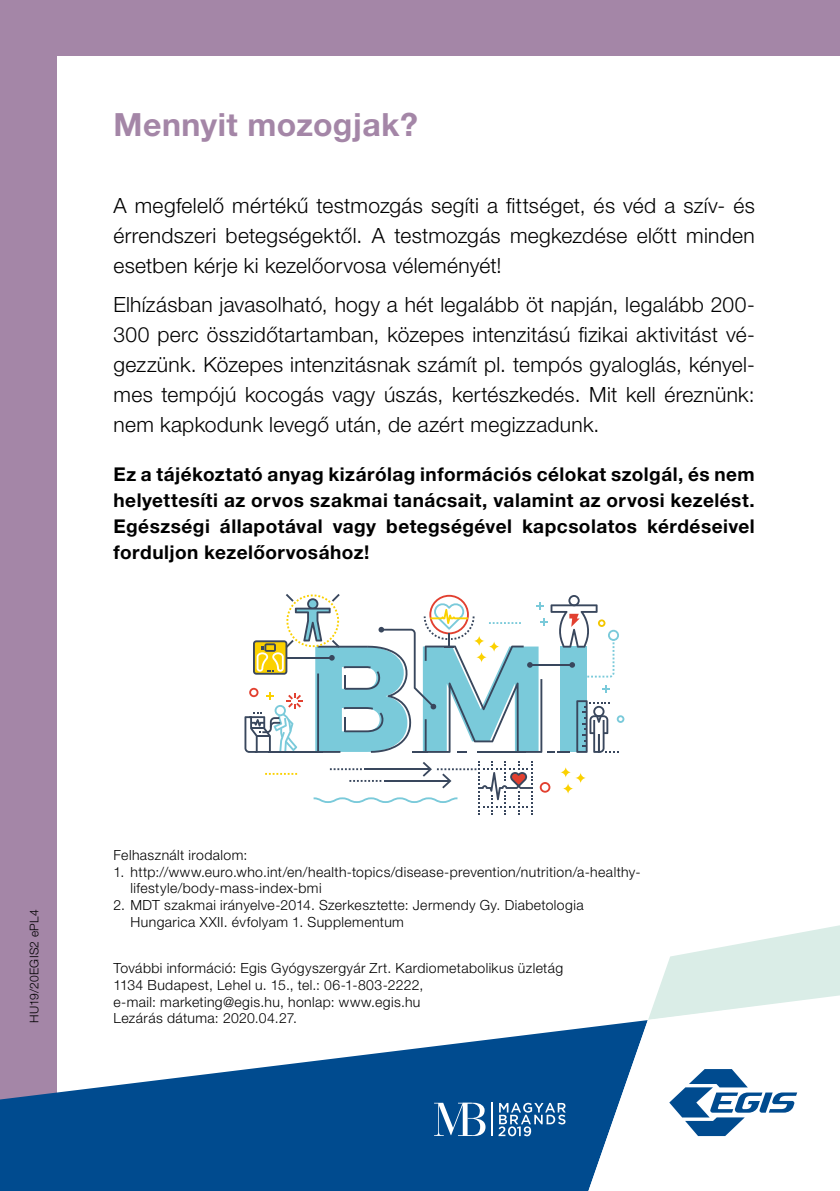
<style>
.page{position:relative;width:840px;height:1191px;background:#fff}
.page>*{position:absolute;margin:0;border:0;box-sizing:border-box;transform-origin:0 0}
.t1{font:700 32px "Helvetica Neue LT Pro";letter-spacing:.01em;color:#a486a7}
.t2{font:300 21px/30px "Helvetica Neue LT Pro";letter-spacing:.015em;color:#000;text-align:justify}
.t3{font:700 19px/26px "Helvetica Neue LT Pro";letter-spacing:.025em;color:#000;text-align:justify}
.t4{font:300 14px/16.8px "Helvetica Neue LT Pro";letter-spacing:.03em;color:#000}
.t5{font:300 12px "Helvetica Neue LT Pro";letter-spacing:.02em;color:#000}
</style>
<div class="page">
<div style="left:0;top:0;width:57px;height:1191px;background:#a486a7"></div>
<div style="left:0;top:0;width:839px;height:56px;background:#a486a7"></div>
<svg style="left:0;top:1028px;width:578px;height:163px;fill:#004b8f"></svg>
<svg style="left:658px;top:925px;width:181px;height:66px"></svg>
<svg style="left:578px;top:991px;width:261px;height:200px"></svg>
<svg style="left:669px;top:1069px;width:127px;height:67px"></svg>
<hr style="left:491px;top:1102px;width:2px;height:33px;background:#fff">
<svg style="left:434px;top:1102px;width:51px;height:33px"></svg>
<svg style="left:498px;top:1102px;width:67px;height:34px;background:#447bac"></svg>
<svg style="left:265px;top:773px;width:32px;height:2px"></svg>
<svg style="left:562px;top:783px;width:11px;height:11px"></svg>
<svg style="left:574px;top:772px;width:12px;height:11px"></svg>
<svg style="left:559px;top:766px;width:12px;height:12px"></svg>
<svg style="left:539px;top:782px;width:11px;height:10px"></svg>
<svg style="left:313px;top:761px;width:219px;height:54px"></svg>
<svg style="left:244px;top:594px;width:380px;height:159px"></svg>
<h1 class="t1" style="left:113px;top:105px;width:306px">Mennyit mozogjak?</h1>
<p class="t2" style="left:113px;top:190px;width:642px">A megfelelő mértékű testmozgás segíti a fittséget, és véd a szív- és érrendszeri betegségektől. A testmozgás megkezdése előtt minden esetben kérje ki kezelőorvosa véleményét!</p>
<p class="t2" style="left:113px;top:289px;width:642px">Elhízásban javasolható, hogy a hét legalább öt napján, legalább 200- 300 perc összidőtartamban, közepes intenzitású fizikai aktivitást vé&shy;gezzünk. Közepes intenzitásnak számít pl. tempós gyaloglás, kényel&shy;mes tempójú kocogás vagy úszás, kertészkedés. Mit kell éreznünk: nem kapkodunk levegő után, de azért megizzadunk.</p>
<p class="t3" style="left:113px;top:460px;width:642px">Ez a tájékoztató anyag kizárólag információs célokat szolgál, és nem helyettesíti az orvos szakmai tanácsait, valamint az orvosi kezelést.<br>Egészségi állapotával vagy betegségével kapcsolatos kérdéseivel forduljon kezelőorvosához!</p>
<p class="t5" style="left:27px;top:1023px;width:115px;rotate:-90deg">HU19/20EGIS2 ePL4</p>
<p class="t4" style="left:113px;top:846px;width:135px">Felhasznált irodalom:</p>
<p class="t4" style="left:130px;top:863px;width:511px;text-indent:-17px">1. http://www.euro.who.int/en/health-topics/disease-prevention/nutrition/a-healthy&shy;lifestyle/body-mass-index-bmi</p>
<p class="t4" style="left:130px;top:896px;width:454px;text-indent:-17px">2. MDT szakmai irányelve-2014. Szerkesztette: Jermendy Gy. Diabetologia<br>Hungarica XXII. évfolyam 1. Supplementum</p>
<p class="t4" style="left:113px;top:959px;width:451px">További információ: Egis Gyógyszergyár Zrt. Kardiometabolikus üzletág 1134 Budapest, Lehel u. 15., tel.: 06-1-803-2222,<br>e-mail: marketing@egis.hu, honlap: www.egis.hu<br>Lezárás dátuma: 2020.04.27.</p>
</div>
